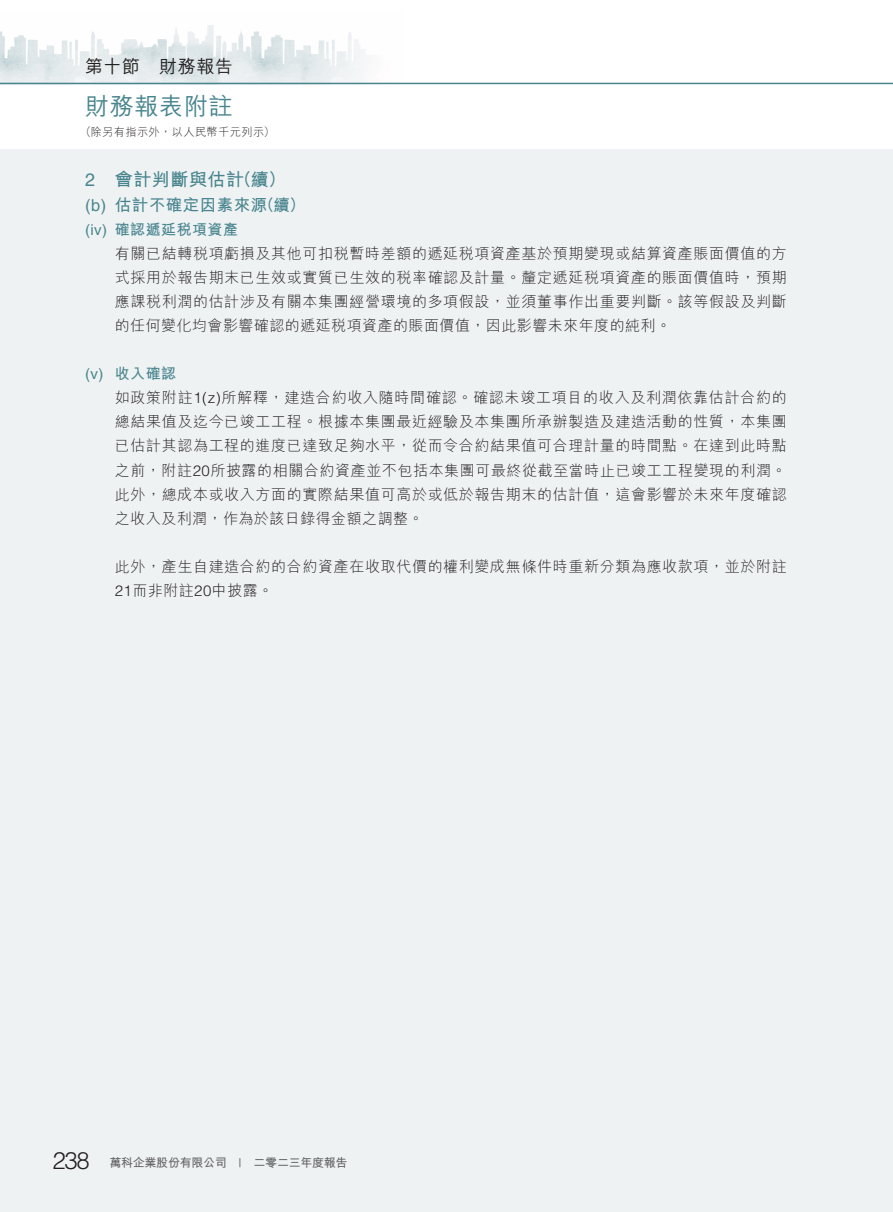
<style>
.page{position:relative;width:893px;height:1212px;background:#fff}
.page>*{position:absolute;margin:0;border:0;box-sizing:border-box;transform-origin:0 0}
.t1{font:500 24px "M Hei HK";letter-spacing:.03em;color:#48858e}
.t2{font:300 24px "Helvetica LT Std";color:#231f20}
.t3{font:700 18px "M Hei HK";letter-spacing:.03em;color:#48858e}
.t4{font:500 18px "M Hei HK";letter-spacing:.03em;color:#231f20}
.t5{font:700 16.5px "M Hei HK";letter-spacing:.03em;color:#48858e}
.t6{font:300 15px/24px "M Hei HK";letter-spacing:.045em;color:#231f20}
.t7{font:700 12px "M Hei HK";letter-spacing:-.025em;color:#636366}
.t8{font:300 11.25px "M Hei HK";letter-spacing:.03em;color:#231f20}
.s1{font-family:"Helvetica LT Std";font-weight:400}
.s2{font-family:"Helvetica LT Std";font-weight:400;color:#48858e}
.s3{font-weight:700;color:#48858e}
.s4{font-family:"Helvetica LT Std"}
</style>
<div class="page">
<div style="left:0;top:149px;width:893px;height:1063px;background:#eff2f3"></div>
<img style="left:0;top:25px;width:404px;height:58px">
<hr style="left:0;top:83px;width:893px;height:1px;background:#48858e">
<p class="t4" style="left:85px;top:53px;width:149px">第十節　財務報告</p>
<h1 class="t1" style="left:85px;top:88px;width:149px">財務報表附註</h1>
<p class="t8" style="left:80px;top:124px;width:196px">（除另有指示外，以人民幣千元列示）</p>
<p class="t3" style="left:85px;top:166px;width:202px"><span class="s1">2</span> 會計判斷與估計（續）</p>
<p class="t5" style="left:85px;top:193px;width:222px"><span class="s1">(b)</span> 估計不確定因素來源（續）</p>
<p class="t6" style="left:115px;top:217px;width:673px;text-indent:-30px"><span class="s2">(iv)</span> <span class="s3">確認遞延稅項資產<br></span>有關已結轉稅項虧損及其他可扣稅暫時差額的遞延稅項資產基於預期變現或結算資產賬面價值的方式採用於報告期末已生效或實質已生效的稅率確認及計量。釐定遞延稅項資產的賬面價值時，預期應課稅利潤的估計涉及有關本集團經營環境的多項假設，並須董事作出重要判斷。該等假設及判斷的任何變化均會影響確認的遞延稅項資產的賬面價值，因此影響未來年度的純利。</p>
<p class="t6" style="left:115px;top:361px;width:674px;text-indent:-30px"><span class="s2">(v)</span> <span class="s3">收入確認<br></span>如政策附註<span class="s4">1(z)</span>所解釋，建造合約收入隨時間確認。確認未竣工項目的收入及利潤依靠估計合約的總結果值及迄今已竣工工程。根據本集團最近經驗及本集團所承辦製造及建造活動的性質，本集團已估計其認為工程的進度已達致足夠水平，從而令合約結果值可合理計量的時間點。在達到此時點之前，附註<span class="s4">20</span>所披露的相關合約資產並不包括本集團可最終從截至當時止已竣工工程變現的利潤。此外，總成本或收入方面的實際結果值可高於或低於報告期末的估計值，這會影響於未來年度確認之收入及利潤，作為於該日錄得金額之調整。</p>
<p class="t6" style="left:115px;top:553px;width:673px">此外，產生自建造合約的合約資產在收取代價的權利變成無條件時重新分類為應收款項，並於附註<br><span class="s4">21</span>而非附註<span class="s4">20</span>中披露。</p>
<h1 class="t2" style="left:52px;top:1146px;width:39px">238</h1>
<p class="t7" style="left:109px;top:1153px;width:240px">萬科企業股份有限公司 <span class="s1">|</span> 二零二三年度報告</p>
</div>
